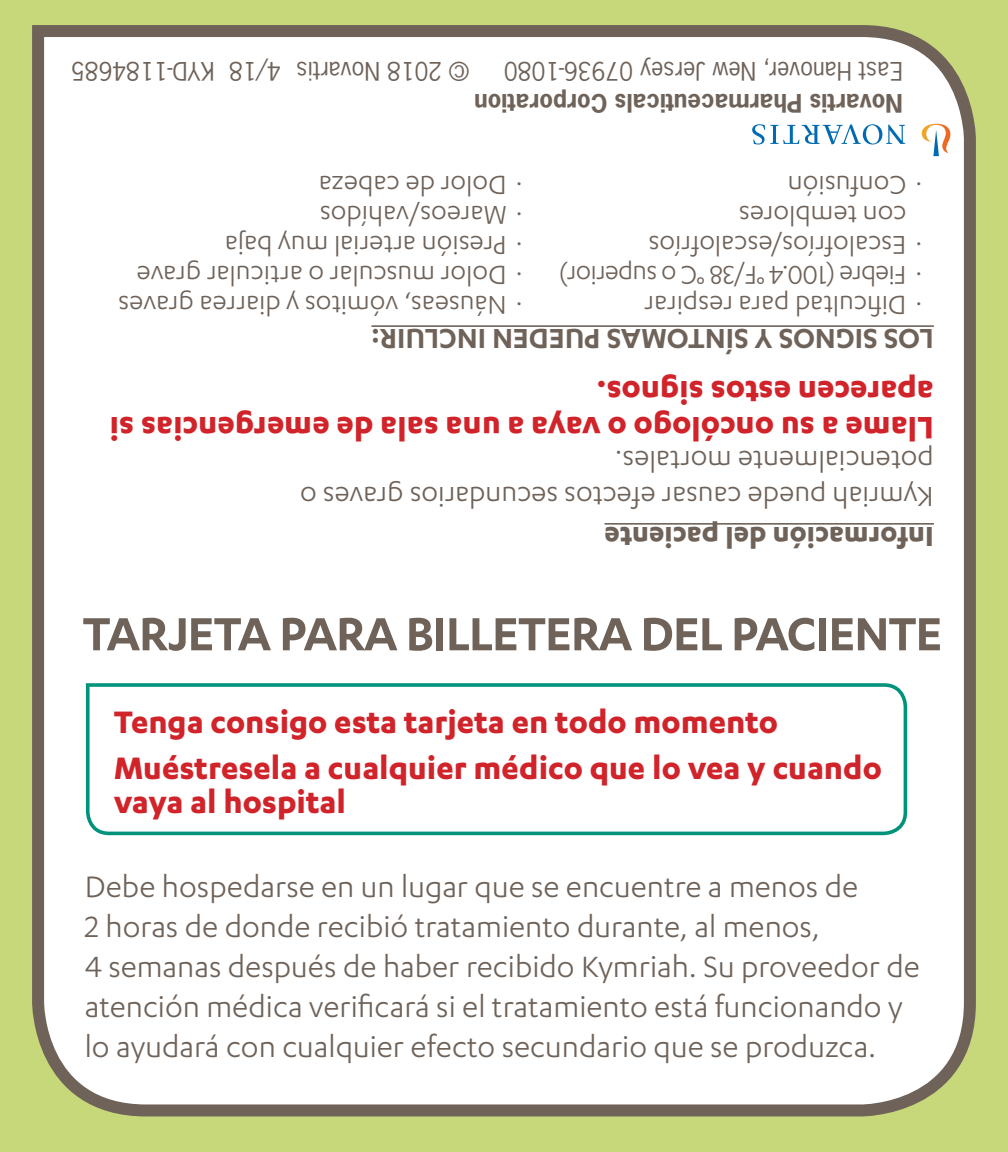
<style>
.page{position:relative;width:1008px;height:1152px;background:#c6d879}
.page>*{position:absolute;margin:0;border:0;box-sizing:border-box;transform-origin:0 0}
.t1{font:600 54px "Karbon";letter-spacing:-.02em;color:#6e6259}
.t2{font:700 36px/45.6px "Karbon";color:#d1232a}
.t3{font:34px/40px "Karbon";color:#6e6259}
.t4{font:32px/36px "Karbon";color:#6e6259}
.t5{font:600 32px "Karbon";color:#6e6259}
.t6{font:700 32px "Karbon";color:#6e6259}
.t7{font:30px/30px "Karbon";color:#6e6259}
.t8{font:30px "Karbon";letter-spacing:-.02em;color:#6e6259}
.t9{font:24px "News Gothic";color:#6e6259}
.t10{font:700 24px "News Gothic";color:#6e6259}
</style>
<div class="page">
<div style="left:32px;top:25px;width:944px;height:1092px;background:#fff"></div>
<div style="left:84px;top:681px;width:825px;height:156px;background:#fff"></div>
<hr style="left:605px;top:523px;width:329px;height:2px;background:#6e6259">
<hr style="left:371px;top:325px;width:563px;height:2px;background:#6e6259">
<svg style="left:752px;top:124px;width:198px;height:32px;background:#dae6ed"></svg>
<p class="t9" style="left:214px;top:87px;width:145px;rotate:-180deg">KYD-1184685</p>
<p class="t9" style="left:281px;top:87px;width:54px;rotate:-180deg">4/18</p>
<p class="t9" style="left:469px;top:87px;width:174px;rotate:-180deg">© 2018 Novartis</p>
<p class="t9" style="left:903px;top:87px;width:401px;rotate:-180deg">East Hanover, New Jersey 07936-1080</p>
<p class="t10" style="left:903px;top:119px;width:430px;rotate:-180deg">Novartis Pharmaceuticals Corporation</p>
<p class="t7" style="left:523px;top:321px;width:406px;rotate:-180deg">· Náuseas, vómitos y diarrea graves · Dolor muscular o articular grave<br>· Presión arterial muy baja<br>· Mareos/vahídos<br>· Dolor de cabeza</p>
<p class="t7" style="left:923px;top:201px;width:136px;rotate:-180deg">· Confusión</p>
<p class="t7" style="left:907px;top:231px;width:169px;rotate:-180deg">con temblores</p>
<p class="t7" style="left:923px;top:261px;width:276px;rotate:-180deg">· Escalofríos/escalofríos</p>
<p class="t8" style="left:923px;top:292px;width:365px;rotate:-180deg">· Fiebre (100.4 °F/38 °C o superior)</p>
<p class="t7" style="left:923px;top:321px;width:280px;rotate:-180deg">· Dificultad para respirar</p>
<p class="t5" style="left:934px;top:357px;width:564px;rotate:-180deg">LOS SIGNOS Y SÍNTOMAS PUEDEN INCLUIR:</p>
<p class="t2" style="left:934px;top:447px;width:826px;line-height:36px;rotate:-180deg">Llame a su oncólogo o vaya a una sala de emergencias si aparecen estos signos.</p>
<p class="t4" style="left:934px;top:516px;width:635px;rotate:-180deg">Kymriah puede causar efectos secundarios graves o potencialmente mortales.</p>
<p class="t6" style="left:934px;top:555px;width:331px;rotate:-180deg">Información del paciente</p>
<h1 class="t1" style="left:82px;top:603px;width:861px">TARJETA PARA BILLETERA DEL PACIENTE</h1>
<p class="t2" style="left:114px;top:698px;width:770px">Tenga consigo esta tarjeta en todo momento<br>Muéstresela a cualquier médico que lo vea y cuando</p>
<p class="t2" style="left:114px;top:778px;width:234px">vaya al hospital</p>
<p class="t3" style="left:85px;top:865px;width:837px">Debe hospedarse en un lugar que se encuentre a menos de<br>2 horas de donde recibió tratamiento durante, al menos,<br>4 semanas después de haber recibido Kymriah. Su proveedor de atención médica verificará si el tratamiento está funcionando y lo ayudará con cualquier efecto secundario que se produzca.</p>
</div>
